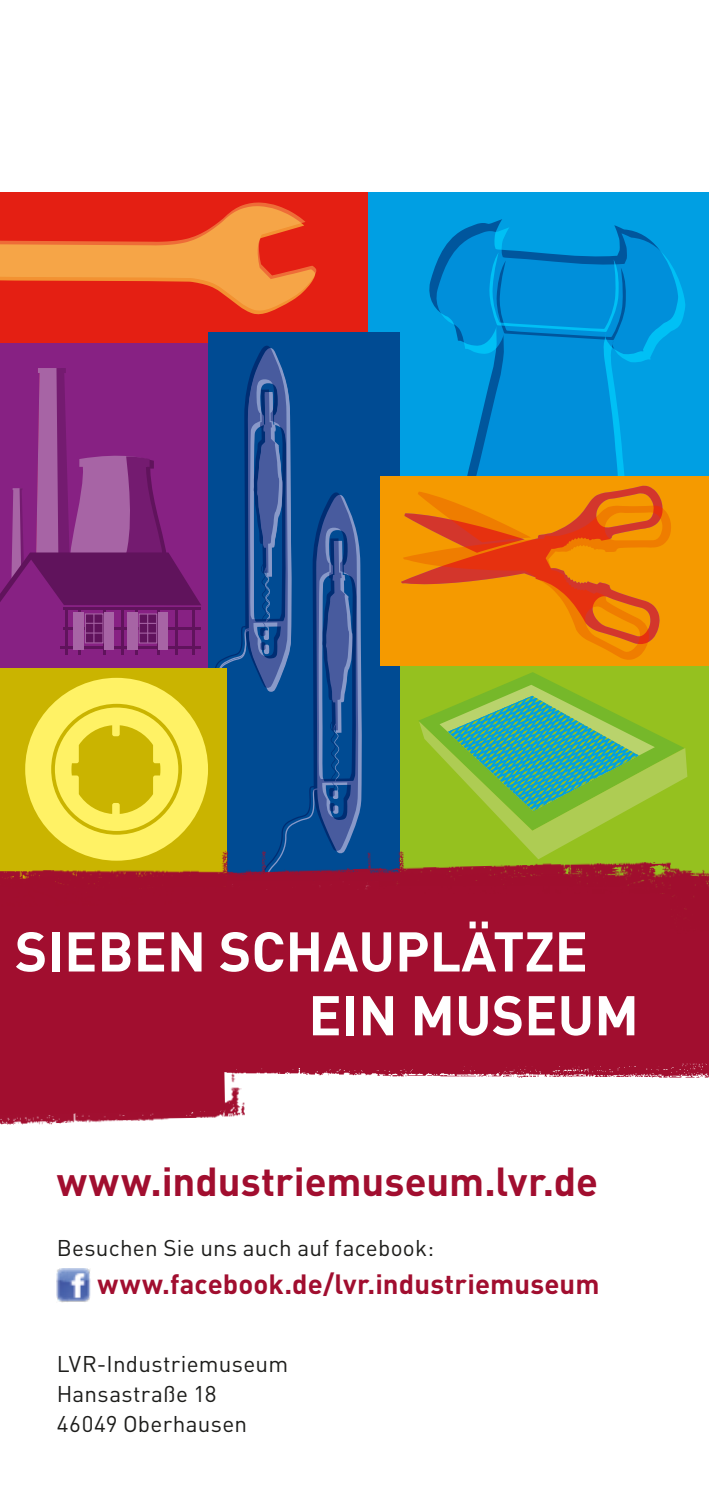
<style>
.page{position:relative;width:709px;height:1489px;background:#fff}
.page>*{position:absolute;margin:0;border:0;box-sizing:border-box;transform-origin:0 0}
.t1{font:700 55px/63.8px "DIN";color:#fff}
.t2{font:700 40px "DIN";color:#a10e2f}
.t3{font:700 27.5px "DIN";letter-spacing:.005em;color:#a10e2f}
.t4{font:22.5px/30px "DIN";letter-spacing:.01em;color:#1d1d1b}
</style>
<div class="page">
<div style="left:0;top:192px;width:383px;height:151px;background:#e41f13"></div>
<svg style="left:0;top:202px;width:316px;height:113px"></svg>
<div style="left:379px;top:653px;width:330px;height:289px;background:#95c11f"></div>
<svg style="left:419px;top:672px;width:268px;height:172px"></svg>
<div style="left:369px;top:192px;width:340px;height:346px;background:#009fe3"></div>
<svg style="left:429px;top:227px;width:256px;height:249px;fill:#008fda"></svg>
<div style="left:208px;top:332px;width:191px;height:548px;background:#004b93"></div>
<div style="left:380px;top:476px;width:329px;height:189px;background:#f59a00"></div>
<svg style="left:596px;top:509px;width:75px;height:151px"></svg>
<svg style="left:401px;top:485px;width:262px;height:159px"></svg>
<svg style="left:0;top:343px;width:362px;height:501px"></svg>
<div style="left:89px;top:763px;width:13px;height:13px;background:#cab400;border-radius:50%"></div>
<div style="left:130px;top:763px;width:13px;height:13px;background:#cab400;border-radius:50%"></div>
<img style="left:0;top:1091px;width:245px;height:34px">
<div style="left:0;top:1049px;width:151px;height:42px;background:#a10e2f"></div>
<img style="left:151px;top:1042px;width:558px;height:49px">
<img style="left:0;top:844px;width:709px;height:198px">
<div style="left:243px;top:899px;width:466px;height:153px;background:#a10e2f"></div>
<img style="left:57px;top:1268px;width:33px;height:34px">
<h1 class="t1" style="left:308px;top:917px;width:332px;text-indent:-293px">SIEBEN SCHAUPLÄTZE<br>EIN MUSEUM</h1>
<h2 class="t2" style="left:57px;top:1155px;width:543px">www.industriemuseum.lvr.de</h2>
<p class="t4" style="left:57px;top:1232px;width:379px">Besuchen Sie uns auch auf facebook:</p>
<p class="t3" style="left:97px;top:1265px;width:503px">www.facebook.de/lvr.industriemuseum</p>
<p class="t4" style="left:57px;top:1348px;width:233px">LVR-Industriemuseum<br>Hansastraße 18<br>46049 Oberhausen</p>
</div>
